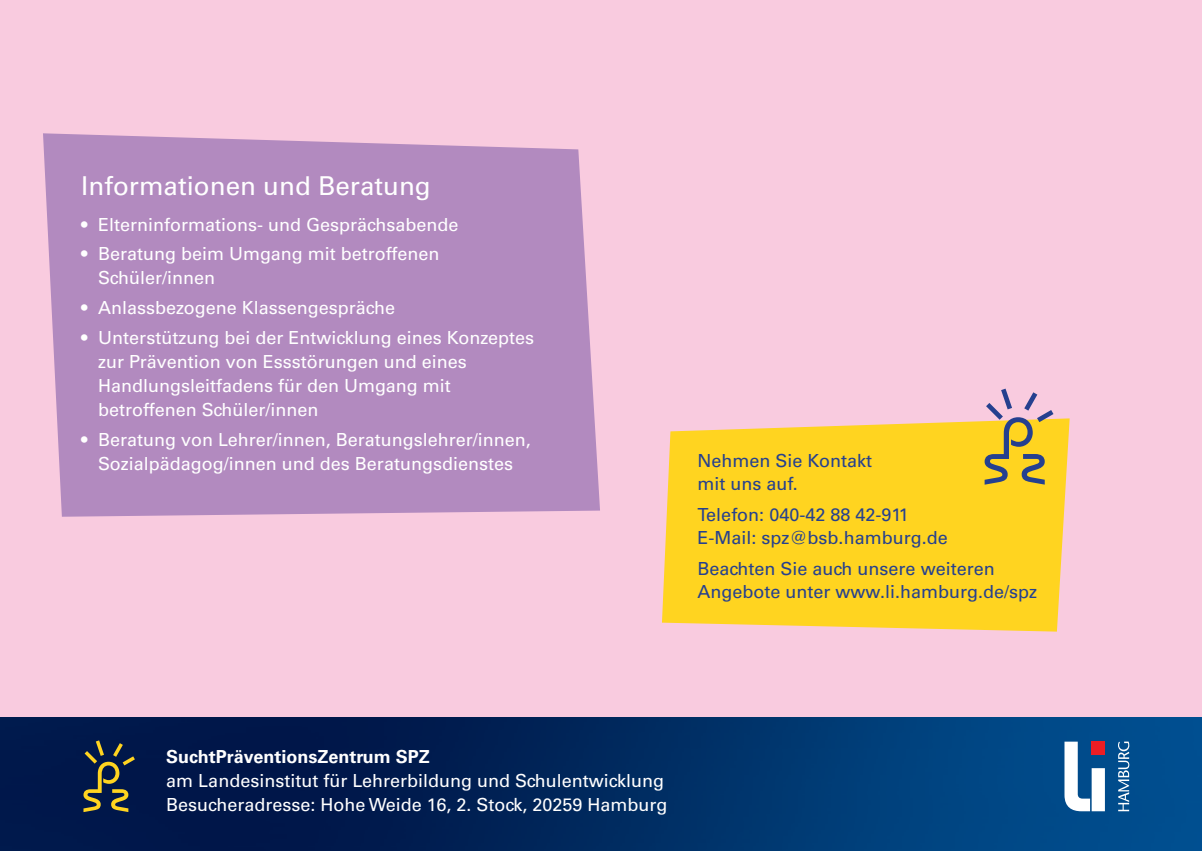
<style>
.page{position:relative;width:1202px;height:851px;background:#fff}
.page>*{position:absolute;margin:0;border:0;box-sizing:border-box;transform-origin:0 0}
.t1{font:26px "Univers LT";color:#fff}
.t2{font:18px/24px "Univers LT";color:#fff}
.t3{font:18px/22.6px "Univers LT";color:#25408f}
.t4{font:700 18px "Univers LT";color:#fff}
</style>
<div class="page">
<div style="left:0;top:0;width:1202px;height:850px;background:#f9cbdf"></div>
<img style="left:0;top:717px;width:1202px;height:133px">
<svg style="left:83px;top:738px;width:54px;height:74px;background:#353e40"></svg>
<svg style="left:662px;top:418px;width:408px;height:213px;background:#fed32f"></svg>
<svg style="left:981px;top:388px;width:78px;height:96px"></svg>
<svg style="left:1118px;top:741px;width:11px;height:70px"></svg>
<svg style="left:1064px;top:741px;width:26px;height:70px;background:#90b0cc"></svg>
<div style="left:1092px;top:768px;width:13px;height:43px;background:#fff"></div>
<div style="left:1092px;top:741px;width:13px;height:14px;background:#ed1d24"></div>
<div style="left:43px;top:133px;width:557px;height:383px;background:#b28abf"></div>
<h1 class="t1" style="left:81px;top:171px;width:351px">Informationen und Beratung</h1>
<p class="t2" style="left:81px;top:212px;width:379px">• Elterninformations- und Gesprächsabende</p>
<p class="t2" style="left:98px;top:242px;width:343px;text-indent:-17px">• Beratung beim Umgang mit betroffenen<br>Schüler/innen</p>
<p class="t2" style="left:81px;top:296px;width:315px">• Anlassbezogene Klassengespräche</p>
<p class="t2" style="left:98px;top:325px;width:437px;text-indent:-17px">• Unterstützung bei der Entwicklung eines Konzeptes zur Prävention von Essstörungen und eines Handlungsleitfadens für den Umgang mit betroffenen Schüler/innen</p>
<p class="t2" style="left:81px;top:427px;width:451px;text-align:center">• Beratung von Lehrer/innen, Beratungslehrer/innen,<br>Sozialpädagog/innen und des Beratungsdienstes</p>
<p class="t3" style="left:697px;top:449px;width:176px">Nehmen Sie Kontakt mit uns auf.</p>
<p class="t3" style="left:697px;top:503px;width:252px">Telefon: 040-42 88 42-911<br>E-Mail: spz@bsb.hamburg.de</p>
<p class="t3" style="left:697px;top:557px;width:341px">Beachten Sie auch unsere weiteren<br>Angebote unter www.li.hamburg.de/spz</p>
<p class="t4" style="left:166px;top:746px;width:265px">SuchtPräventionsZentrum SPZ</p>
<p class="t2" style="left:166px;top:769px;width:503px">am Landesinstitut für Lehrerbildung und Schulentwicklung<br>Besucheradresse: Hohe Weide 16, 2. Stock, 20259 Hamburg</p>
</div>
